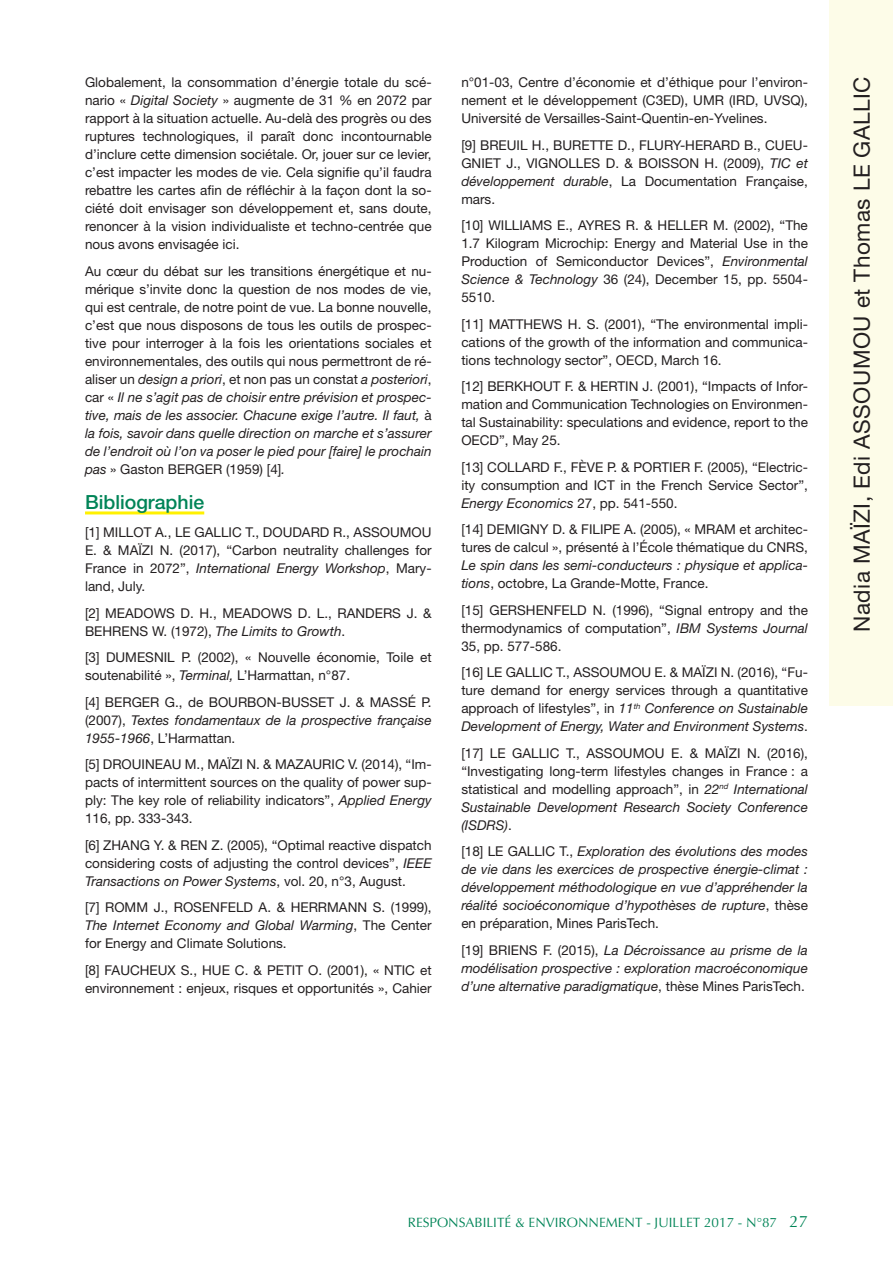
<style>
.page{position:relative;width:893px;height:1263px;background:#fff}
.page>*{position:absolute;margin:0;border:0;box-sizing:border-box;transform-origin:0 0}
.t1{font:22.5px "Helvetica Neue";letter-spacing:.02em;color:#231f20}
.INTER_1{font:500 19.5px "Helvetica Neue";color:#008457}
.texte_courant{font:13.5px/18px "Helvetica Neue";color:#231f20;text-align:justify}
.texte_courant-2{font:italic 13.5px/18px "Helvetica Neue";color:#231f20;text-align:justify}
.t2{font:13.5px "Optima";color:#008457}
.s1{font-style:italic}
.s2{font-style:normal}
.s3{font-size:16.5px}
</style>
<div class="page">
<hr style="left:85px;top:511px;width:119px;height:3px;background:#fff101">
<div style="left:829px;top:0;width:64px;height:706px;background:#fdfce8"></div>
<p class="texte_courant" style="left:85px;top:73px;width:348px">Globalement, la consommation d’énergie totale du scé&shy;nario « <span class="s1">Digital Society</span> » augmente de 31 % en 2072 par rapport à la situation actuelle. Au-delà des progrès ou des ruptures technologiques, il paraît donc incontournable d’inclure cette dimension sociétale. Or, jouer sur ce levier, c’est impacter les modes de vie. Cela signifie qu’il faudra rebattre les cartes afin de réfléchir à la façon dont la so&shy;ciété doit envisager son développement et, sans doute, renoncer à la vision individualiste et techno-centrée que nous avons envisagée ici.</p>
<p class="texte_courant" style="left:85px;top:262px;width:348px">Au cœur du débat sur les transitions énergétique et nu&shy;mérique s’invite donc la question de nos modes de vie, qui est centrale, de notre point de vue. La bonne nouvelle, c’est que nous disposons de tous les outils de prospec&shy;tive pour interroger à la fois les orientations sociales et environnementales, des outils qui nous permettront de ré&shy;aliser un <span class="s1">design a priori</span>, et non pas un constat <span class="s1">a posteriori</span>, car « <span class="s1">Il ne s’agit pas de choisir entre prévision et prospec&shy;tive, mais de les associer. Chacune exige l’autre. Il faut,</span> à <span class="s1">la fois, savoir dans quelle direction on marche et s’assurer de l’endroit où l’on va poser le pied pour [faire] le prochain pas</span> » Gaston BERGER (1959) [4]<span class="s1">.</span></p>
<p class="INTER_1" style="left:85px;top:490px;width:121px">Bibliographie</p>
<p class="texte_courant" style="left:85px;top:523px;width:348px">[1] MILLOT A., LE GALLIC T., DOUDARD R., ASSOUMOU E. &amp; MAÏZI N. (2017), “Carbon neutrality challenges for France in 2072”, <span class="s1">International Energy Workshop</span>, Mary&shy;land, July.</p>
<p class="texte_courant" style="left:85px;top:604px;width:348px">[2] MEADOWS D. H., MEADOWS D. L., RANDERS J. &amp;<br>BEHRENS W. (1972), <span class="s1">The Limits to Growth</span>.</p>
<p class="texte_courant" style="left:85px;top:648px;width:348px">[3] DUMESNIL P. (2002), « Nouvelle économie, Toile et soutenabilité », <span class="s1">Terminal,</span> L’Harmattan, n°87.</p>
<p class="texte_courant" style="left:85px;top:693px;width:348px">[4] BERGER G., de BOURBON-BUSSET J. &amp; MASSÉ P. (2007), <span class="s1">Textes fondamentaux de la prospective française 1955-1966</span>, L’Harmattan.</p>
<p class="texte_courant" style="left:85px;top:755px;width:348px">[5] DROUINEAU M., MAÏZI N. &amp; MAZAURIC V. (2014), “Im&shy;pacts of intermittent sources on the quality of power sup&shy;ply: The key role of reliability indicators”, <span class="s1">Applied Energy </span>116, pp. 333-343.</p>
<p class="texte_courant" style="left:85px;top:836px;width:348px">[6] ZHANG Y. &amp; REN Z. (2005), “Optimal reactive dispatch considering costs of adjusting the control devices”, <span class="s1">IEEE Transactions on Power Systems</span>, vol. 20, n°3, August.</p>
<p class="texte_courant" style="left:85px;top:898px;width:348px">[7] ROMM J., ROSENFELD A. &amp; HERRMANN S. (1999), <span class="s1">The Internet Economy and Global Warming</span>, The Center for Energy and Climate Solutions.</p>
<p class="texte_courant" style="left:85px;top:961px;width:348px">[8] FAUCHEUX S., HUE C. &amp; PETIT O. (2001), « NTIC et environnement : enjeux, risques et opportunités », Cahier</p>
<p class="texte_courant" style="left:461px;top:73px;width:348px">n°01-03, Centre d’économie et d’éthique pour l’environ&shy;nement et le développement (C3ED), UMR (IRD, UVSQ), Université de Versailles-Saint-Quentin-en-Yvelines.</p>
<p class="texte_courant" style="left:461px;top:136px;width:348px">[9] BREUIL H., BURETTE D., FLURY-HERARD B., CUEU-GNIET J., VIGNOLLES D. &amp; BOISSON H. (2009), <span class="s1">TIC et développement durable</span>, La Documentation Française, mars.</p>
<p class="texte_courant" style="left:461px;top:216px;width:348px">[10] WILLIAMS E., AYRES R. &amp; HELLER M. (2002), “The 1.7 Kilogram Microchip: Energy and Material Use in the Production of Semiconductor Devices”, <span class="s1">Environmental Science &amp; Technology</span> 36 (24), December 15, pp. 5504- 5510.</p>
<p class="texte_courant" style="left:461px;top:315px;width:348px">[11] MATTHEWS H. S. (2001), “The environmental impli&shy;cations of the growth of the information and communica&shy;tions technology sector”, OECD, March 16.</p>
<p class="texte_courant" style="left:461px;top:377px;width:348px">[12] BERKHOUT F. &amp; HERTIN J. (2001), “Impacts of Infor&shy;mation and Communication Technologies on Environmen&shy;tal Sustainability: speculations and evidence, report to the OECD”, May 25.</p>
<p class="texte_courant" style="left:461px;top:458px;width:348px">[13] COLLARD F., FÈVE P. &amp; PORTIER F. (2005), “Electric&shy;ity consumption and ICT in the French Service Sector”, <span class="s1">Energy Economics</span> 27, pp. 541-550.</p>
<p class="texte_courant" style="left:461px;top:520px;width:348px">[14] DEMIGNY D. &amp; FILIPE A. (2005), « MRAM et architec&shy;tures de calcul », présenté à l’École thématique du CNRS, <span class="s1">Le spin dans les semi-conducteurs : physique et applica&shy;tions</span>, octobre, La Grande-Motte, France.</p>
<p class="texte_courant" style="left:461px;top:601px;width:348px">[15] GERSHENFELD N. (1996), “Signal entropy and the thermodynamics of computation”, <span class="s1">IBM Systems Journal </span>35, pp. 577-586.</p>
<p class="texte_courant" style="left:461px;top:663px;width:348px">[16] LE GALLIC T., ASSOUMOU E. &amp; MAÏZI N. (2016), “Fu&shy;ture demand for energy services through a quantitative approach of lifestyles”, in <span class="s1">11</span><sup>th</sup> <span class="s1">Conference on Sustainable Development of Energy, Water and Environment Systems</span>.</p>
<p class="texte_courant" style="left:461px;top:744px;width:348px">[17] LE GALLIC T., ASSOUMOU E. &amp; MAÏZI N. (2016), “Investigating long-term lifestyles changes in France : a statistical and modelling approach”, in <span class="s1">22</span><sup>nd</sup> <span class="s1">International Sustainable Development Research Society Conference (ISDRS)</span>.</p>
<p class="texte_courant-2" style="left:461px;top:842px;width:348px"><span class="s2">[18] LE GALLIC T.,</span> Exploration des évolutions des modes de vie dans les exercices de prospective énergie-climat : développement méthodologique en vue d’appréhender la réalité socioéconomique d’hypothèses de rupture<span class="s2">, thèse en préparation, Mines ParisTech.</span></p>
<p class="texte_courant-2" style="left:461px;top:941px;width:348px"><span class="s2">[19] BRIENS F. (2015),</span> La Décroissance au prisme de la modélisation prospective : exploration macroéconomique d’une alternative paradigmatique<span class="s2">, thèse Mines ParisTech.</span></p>
<p class="t1" style="left:848px;top:632px;width:557px;rotate:-90deg">Nadia MAÏZI, Edi ASSOUMOU et Thomas LE GALLIC</p>
<p class="t2" style="left:408px;top:1215px;width:402px">RESPONSABILITÉ &amp; ENVIRONNEMENT - JUILLET 2017 - N°87 <span class="s3">27</span></p>
</div>
